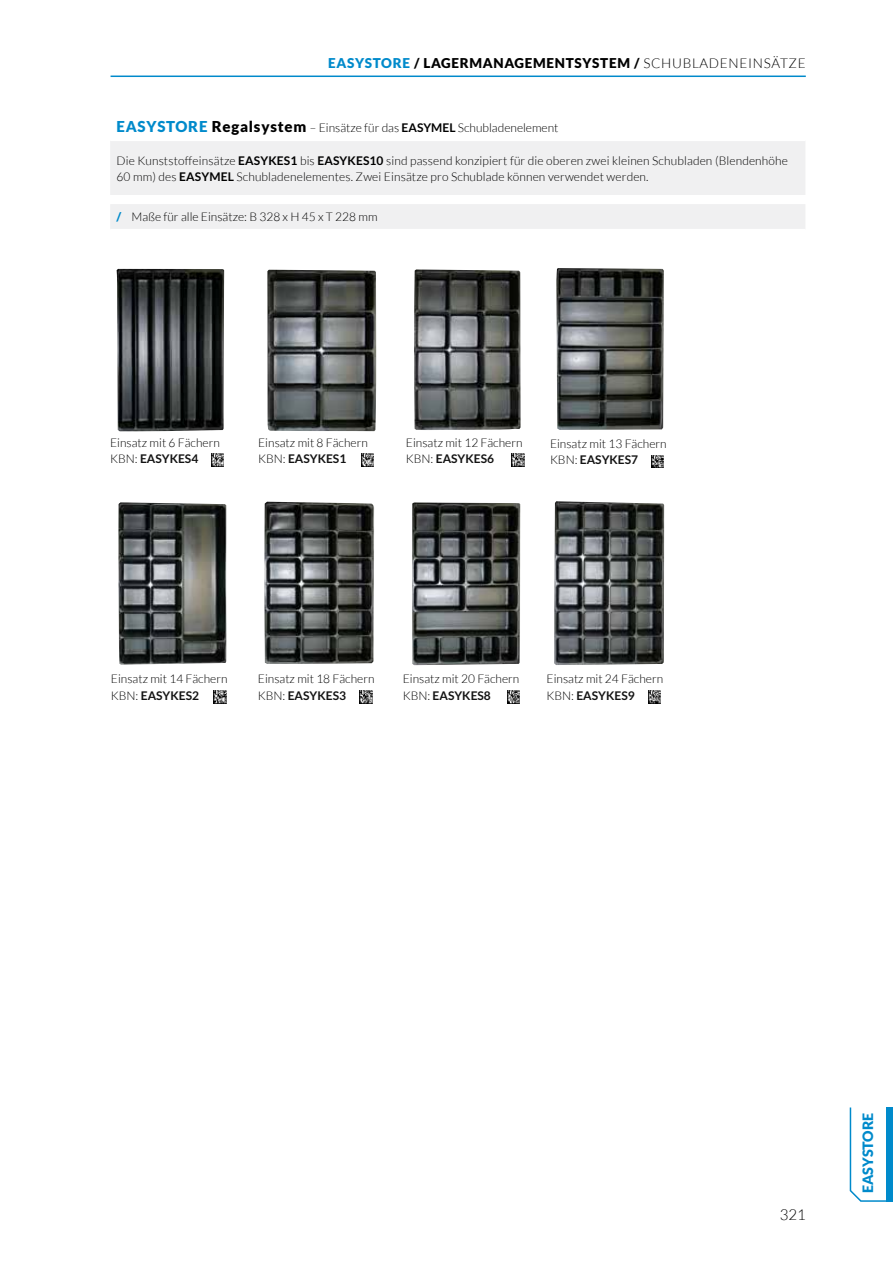
<style>
.page{position:relative;width:893px;height:1263px;background:#fff}
.page>*{position:absolute;margin:0;border:0;box-sizing:border-box;transform-origin:0 0}
.t1{font:300 15px "Lato";color:#000}
.t2{font:900 14.25px "Lato";color:#008acb}
.t3{font:900 13.5px "Lato";letter-spacing:.05em;color:#000}
.t4{font:300 12px/16.5px "Lato";color:#000}
.s1{color:#008acb}
.s2{font-weight:300}
.s3{font-weight:900;font-size:15px;color:#008acb}
.s4{font-weight:900;font-size:15px}
.s5{font-weight:700}
.s6{font-weight:900;color:#008acb}
.s7{font-weight:700;color:#131313}
</style>
<div class="page">
<hr style="left:111px;top:76px;width:695px;height:1px;background:#008acb">
<svg style="left:849px;top:1107px;width:44px;height:95px"></svg>
<div style="left:887px;top:1108px;width:6px;height:94px;background:#008acb"></div>
<div style="left:110px;top:141px;width:695px;height:88px;background:#f0f0f1"></div>
<div style="left:110px;top:196px;width:695px;height:8px;background:#fff"></div>
<img style="left:267px;top:270px;width:109px;height:161px">
<img style="left:118px;top:502px;width:109px;height:163px">
<img style="left:264px;top:502px;width:110px;height:162px">
<img style="left:117px;top:269px;width:107px;height:162px">
<img style="left:414px;top:269px;width:107px;height:161px">
<img style="left:556px;top:268px;width:108px;height:162px">
<svg style="left:361px;top:454px;width:13px;height:12px"></svg>
<svg style="left:211px;top:454px;width:13px;height:12px"></svg>
<svg style="left:511px;top:453px;width:14px;height:14px"></svg>
<svg style="left:511px;top:454px;width:13px;height:12px"></svg>
<svg style="left:651px;top:455px;width:13px;height:13px"></svg>
<svg style="left:213px;top:690px;width:14px;height:14px"></svg>
<svg style="left:214px;top:691px;width:12px;height:12px"></svg>
<svg style="left:359px;top:690px;width:14px;height:14px"></svg>
<svg style="left:359px;top:691px;width:13px;height:12px"></svg>
<img style="left:554px;top:501px;width:110px;height:164px">
<svg style="left:648px;top:691px;width:13px;height:12px"></svg>
<img style="left:412px;top:502px;width:109px;height:163px">
<svg style="left:507px;top:691px;width:13px;height:12px"></svg>
<p class="t3" style="left:328px;top:56px;width:479px"><span class="s1">EASYSTORE</span> / LAGERMANAGEMENTSYSTEM / <span class="s2">SCHUBLADENEINSÄTZE</span></p>
<p class="t4" style="left:117px;top:119px;width:443px"><span class="s3">EASYSTORE</span> <span class="s4">Regalsystem</span> – Einsätze für das <span class="s5">EASYMEL</span> Schubladenelement</p>
<p class="t4" style="left:117px;top:152px;width:673px">Die Kunststoffeinsätze <span class="s5">EASYKES1</span> bis <span class="s5">EASYKES10</span> sind passend konzipiert für die oberen zwei kleinen Schubladen (Blendenhöhe<br>60 mm) des <span class="s5">EASYMEL</span> Schubladenelementes. Zwei Einsätze pro Schublade können verwendet werden.</p>
<p class="t4" style="left:117px;top:209px;width:262px"><span class="s6">/</span> Maße für alle Einsätze: B 328 x H 45 x T 228 mm</p>
<p class="t4" style="left:110px;top:434px;width:111px">Einsatz mit 6 Fächern<br>KBN: <span class="s7">EASYKES4</span></p>
<p class="t4" style="left:258px;top:434px;width:111px">Einsatz mit 8 Fächern<br>KBN: <span class="s7">EASYKES1</span></p>
<p class="t4" style="left:406px;top:434px;width:118px">Einsatz mit 12 Fächern<br>KBN: <span class="s7">EASYKES6</span></p>
<p class="t4" style="left:550px;top:435px;width:118px">Einsatz mit 13 Fächern<br>KBN: <span class="s7">EASYKES7</span></p>
<p class="t4" style="left:111px;top:671px;width:118px">Einsatz mit 14 Fächern<br>KBN: <span class="s7">EASYKES2</span></p>
<p class="t4" style="left:258px;top:671px;width:118px">Einsatz mit 18 Fächern<br>KBN: <span class="s7">EASYKES3</span></p>
<p class="t4" style="left:403px;top:671px;width:118px">Einsatz mit 20 Fächern<br>KBN: <span class="s7">EASYKES8</span></p>
<p class="t4" style="left:547px;top:671px;width:118px">Einsatz mit 24 Fächern<br>KBN: <span class="s7">EASYKES9</span></p>
<p class="t1" style="left:780px;top:1207px;width:28px">321</p>
<p class="t2" style="left:860px;top:1193px;width:82px;rotate:-90deg">EASYSTORE</p>
</div>
